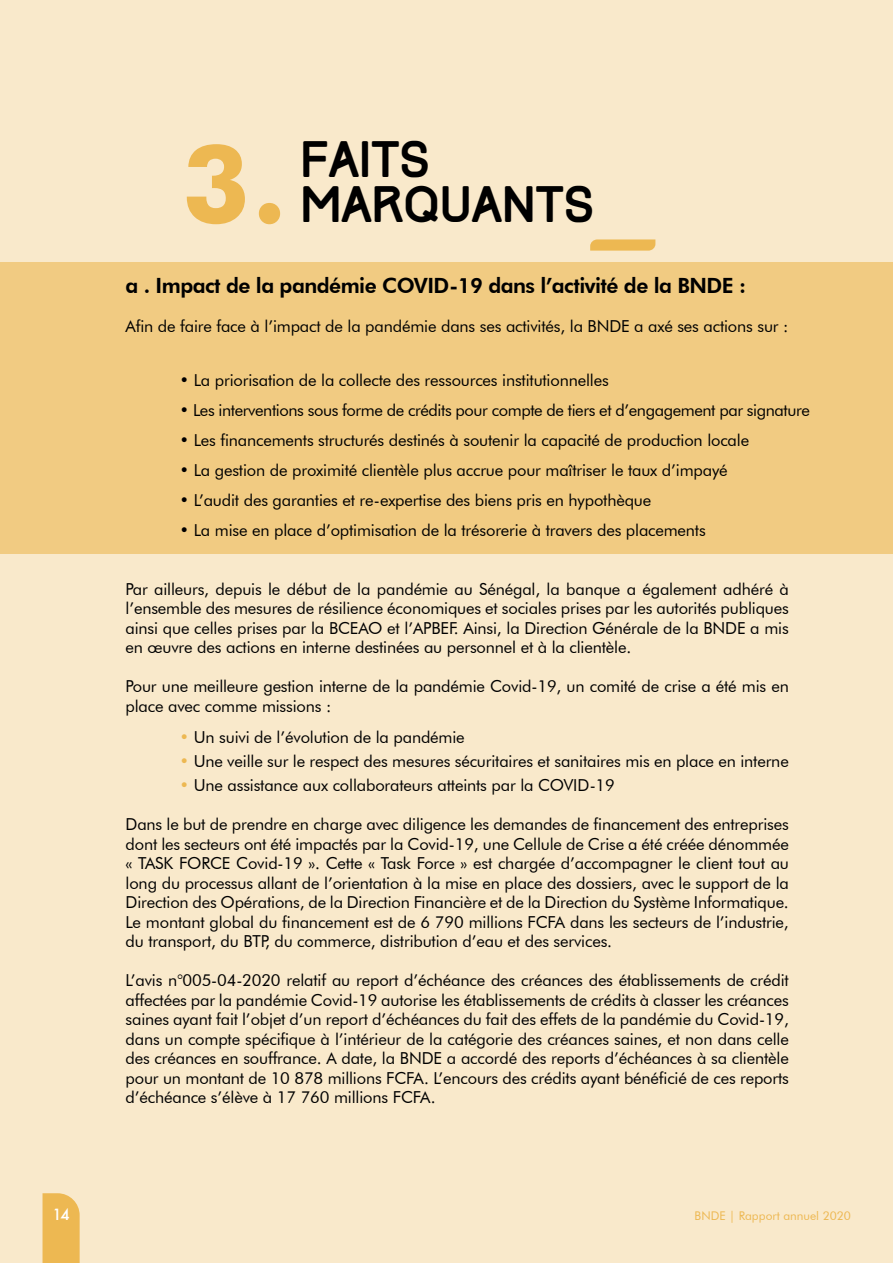
<style>
.page{position:relative;width:893px;height:1263px;background:#f9e9cb}
.page>*{position:absolute;margin:0;border:0;box-sizing:border-box;transform-origin:0 0}
.t1{font:700 108px "Futura BT";color:#edb852}
.t2{font:45px "Track";color:#000}
.t3{font:800 21px "Futura BT";letter-spacing:-.025em;color:#000}
.t4{font:16.5px/19.5px "Futura BT";letter-spacing:-.01em;color:#000;text-align:justify}
.t5{font:500 15px "Futura";color:#fff}
.t6{font:12px "Futura BT";color:#edb852}
.s1{color:#edb852}
</style>
<div class="page">
<div style="left:0;top:262px;width:893px;height:291px;background:#f1cb82"></div>
<svg style="left:43px;top:1193px;width:37px;height:70px;background:#edba58"></svg>
<svg style="left:590px;top:239px;width:65px;height:12px"></svg>
<h1 class="t1" style="left:182px;top:118px;width:105px">3.</h1>
<h2 class="t2" style="left:301px;top:131px;width:131px">FAITS</h2>
<h2 class="t2" style="left:301px;top:176px;width:295px">MARQUANTS</h2>
<p class="t3" style="left:126px;top:273px;width:622px">a . Impact de la pandémie COVID-19 dans l’activité de la BNDE :</p>
<p class="t4" style="left:126px;top:317px;width:664px">Afin de faire face à l’impact de la pandémie dans ses activités, la BNDE a axé ses actions sur :</p>
<p class="t4" style="left:180px;top:371px;width:431px">• La priorisation de la collecte des ressources institutionnelles</p>
<p class="t4" style="left:180px;top:401px;width:632px">• Les interventions sous forme de crédits pour compte de tiers et d’engagement par signature</p>
<p class="t4" style="left:180px;top:431px;width:571px">• Les financements structurés destinés à soutenir la capacité de production locale</p>
<p class="t4" style="left:180px;top:461px;width:549px">• La gestion de proximité clientèle plus accrue pour maîtriser le taux d’impayé</p>
<p class="t4" style="left:180px;top:491px;width:473px">• L’audit des garanties et re-expertise des biens pris en hypothèque</p>
<p class="t4" style="left:180px;top:521px;width:528px">• La mise en place d’optimisation de la trésorerie à travers des placements</p>
<p class="t4" style="left:126px;top:579px;width:665px">Par ailleurs, depuis le début de la pandémie au Sénégal, la banque a également adhéré à l’ensemble des mesures de résilience économiques et sociales prises par les autorités publiques ainsi que celles prises par la BCEAO et l’APBEF. Ainsi, la Direction Générale de la BNDE a mis en œuvre des actions en interne destinées au personnel et à la clientèle.</p>
<p class="t4" style="left:126px;top:676px;width:665px">Pour une meilleure gestion interne de la pandémie Covid-19, un comité de crise a été mis en place avec comme missions :</p>
<p class="t4" style="left:180px;top:727px;width:287px"><span class="s1">•</span> Un suivi de l’évolution de la pandémie</p>
<p class="t4" style="left:180px;top:751px;width:611px"><span class="s1">•</span> Une veille sur le respect des mesures sécuritaires et sanitaires mis en place en interne</p>
<p class="t4" style="left:180px;top:775px;width:437px"><span class="s1">•</span> Une assistance aux collaborateurs atteints par la COVID-19</p>
<p class="t4" style="left:126px;top:814px;width:665px">Dans le but de prendre en charge avec diligence les demandes de financement des entreprises dont les secteurs ont été impactés par la Covid-19, une Cellule de Crise a été créée dénommée « TASK FORCE Covid-19 ». Cette « Task Force » est chargée d’accompagner le client tout au long du processus allant de l’orientation à la mise en place des dossiers, avec le support de la Direction des Opérations, de la Direction Financière et de la Direction du Système Informatique.<br>Le montant global du financement est de 6 790 millions FCFA dans les secteurs de l’industrie, du transport, du BTP, du commerce, distribution d’eau et des services.</p>
<p class="t4" style="left:126px;top:970px;width:665px">L’avis n°005-04-2020 relatif au report d’échéance des créances des établissements de crédit affectées par la pandémie Covid-19 autorise les établissements de crédits à classer les créances saines ayant fait l’objet d’un report d’échéances du fait des effets de la pandémie du Covid-19, dans un compte spécifique à l’intérieur de la catégorie des créances saines, et non dans celle des créances en souffrance. A date, la BNDE a accordé des reports d’échéances à sa clientèle pour un montant de 10 878 millions FCFA. L’encours des crédits ayant bénéficié de ces reports d’échéance s’élève à 17 760 millions FCFA.</p>
<p class="t5" style="left:52px;top:1204px;width:19px">14</p>
<p class="t6" style="left:695px;top:1209px;width:158px">BNDE | Rapport annuel 2020</p>
</div>
